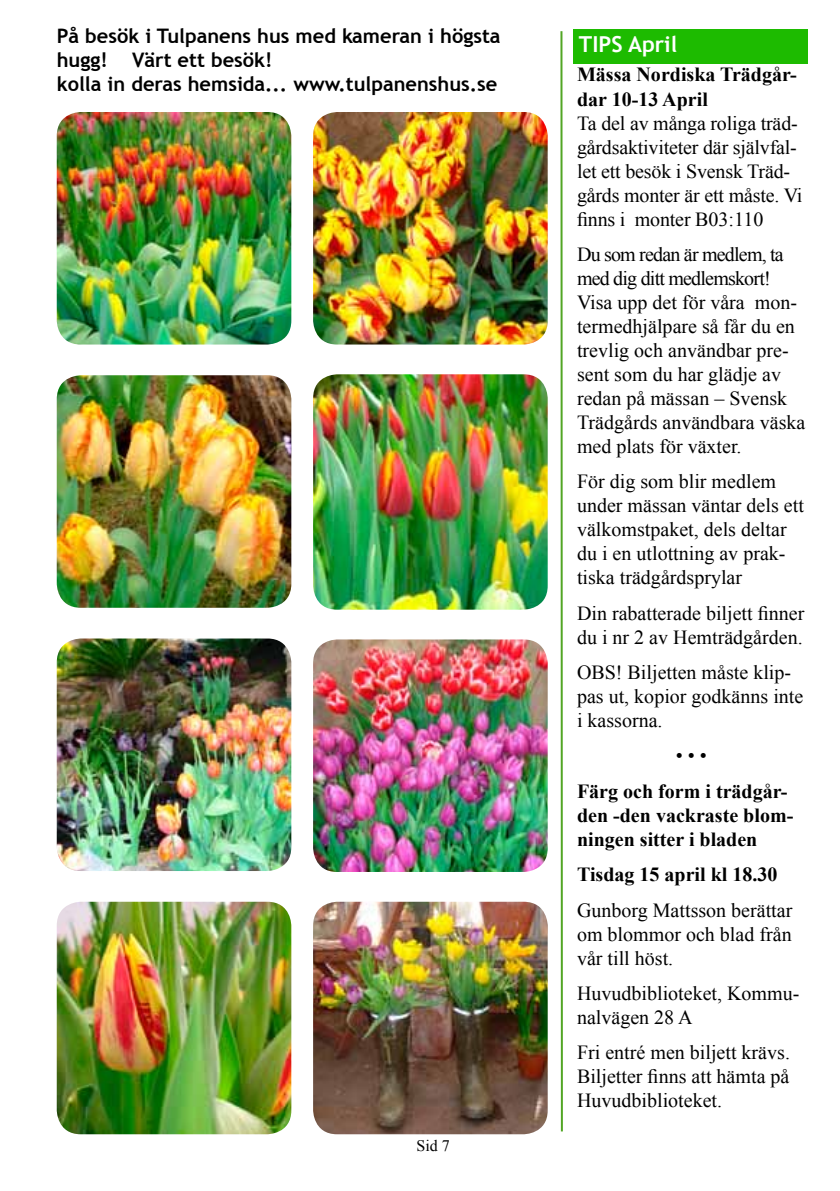
<style>
.page{position:relative;width:840px;height:1191px;background:#fff}
.page>*{position:absolute;margin:0;border:0;box-sizing:border-box;transform-origin:0 0}
.t1{font:700 22px "Trebuchet MS";color:#fff}
.t2{font:20px/24px "Times New Roman";color:#000}
.t3{font:700 20px/24px "Times New Roman";color:#000}
.t4{font:700 20px/24px "Trebuchet MS";color:#000}
.t5{font:16px "Times New Roman";color:#000}
</style>
<div class="page">
<img style="left:57px;top:112px;width:234px;height:232px">
<img style="left:57px;top:901px;width:234px;height:233px">
<img style="left:313px;top:374px;width:234px;height:235px">
<img style="left:313px;top:639px;width:234px;height:233px">
<img style="left:313px;top:901px;width:234px;height:233px">
<img style="left:57px;top:375px;width:234px;height:233px">
<img style="left:57px;top:638px;width:234px;height:233px">
<img style="left:313px;top:112px;width:234px;height:232px">
<div style="left:573px;top:30px;width:234px;height:34px;background:#1dbb00"></div>
<hr style="left:560px;top:31px;width:2px;height:1100px;background:#52a625">
<p class="t4" style="left:57px;top:24px;width:445px">På besök i Tulpanens hus med kameran i högsta hugg! Värt ett besök!<br>kolla in deras hemsida... www.tulpanenshus.se</p>
<p class="t1" style="left:578px;top:30px;width:100px">TIPS April</p>
<p class="t3" style="left:576px;top:62px;width:221px">Mässa Nordiska Trädgår&shy;dar 10-13 April</p>
<p class="t2" style="left:576px;top:110px;width:227px">Ta del av många roliga träd&shy;gårdsaktiviteter där självfal&shy;let ett besök i Svensk Träd&shy;gårds monter är ett måste. Vi finns i monter B03:110</p>
<p class="t2" style="left:576px;top:242px;width:230px">Du som redan är medlem, ta med dig ditt medlemskort!<br>Visa upp det för våra mon&shy;termedhjälpare så får du en trevlig och användbar pre&shy;sent som du har glädje av redan på mässan – Svensk<br>Trädgårds användbara väska med plats för växter.</p>
<p class="t2" style="left:576px;top:469px;width:228px">För dig som blir medlem under mässan väntar dels ett välkomstpaket, dels deltar du i en utlottning av prak&shy;tiska trädgårdsprylar</p>
<p class="t2" style="left:576px;top:600px;width:229px">Din rabatterade biljett finner du i nr 2 av Hemträdgården.</p>
<p class="t2" style="left:576px;top:660px;width:228px">OBS! Biljetten måste klip&shy;pas ut, kopior godkänns inte i kassorna.</p>
<p class="t2" style="left:675px;top:743px;width:32px">• • •</p>
<p class="t3" style="left:576px;top:778px;width:218px">Färg och form i trädgår&shy;den -den vackraste blom&shy;ningen sitter i bladen</p>
<p class="t3" style="left:576px;top:862px;width:202px">Tisdag 15 april kl 18.30</p>
<p class="t2" style="left:576px;top:897px;width:217px;text-align:justify">Gunborg Mattsson berättar om blommor och blad från vår till höst.</p>
<p class="t2" style="left:576px;top:981px;width:224px">Huvudbiblioteket, Kommu&shy;nalvägen 28 A</p>
<p class="t2" style="left:576px;top:1040px;width:214px;text-align:justify">Fri entré men biljett krävs.<br>Biljetter finns att hämta på Huvudbiblioteket.</p>
<p class="t5" style="left:416px;top:1135px;width:35px">Sid 7</p>
</div>
